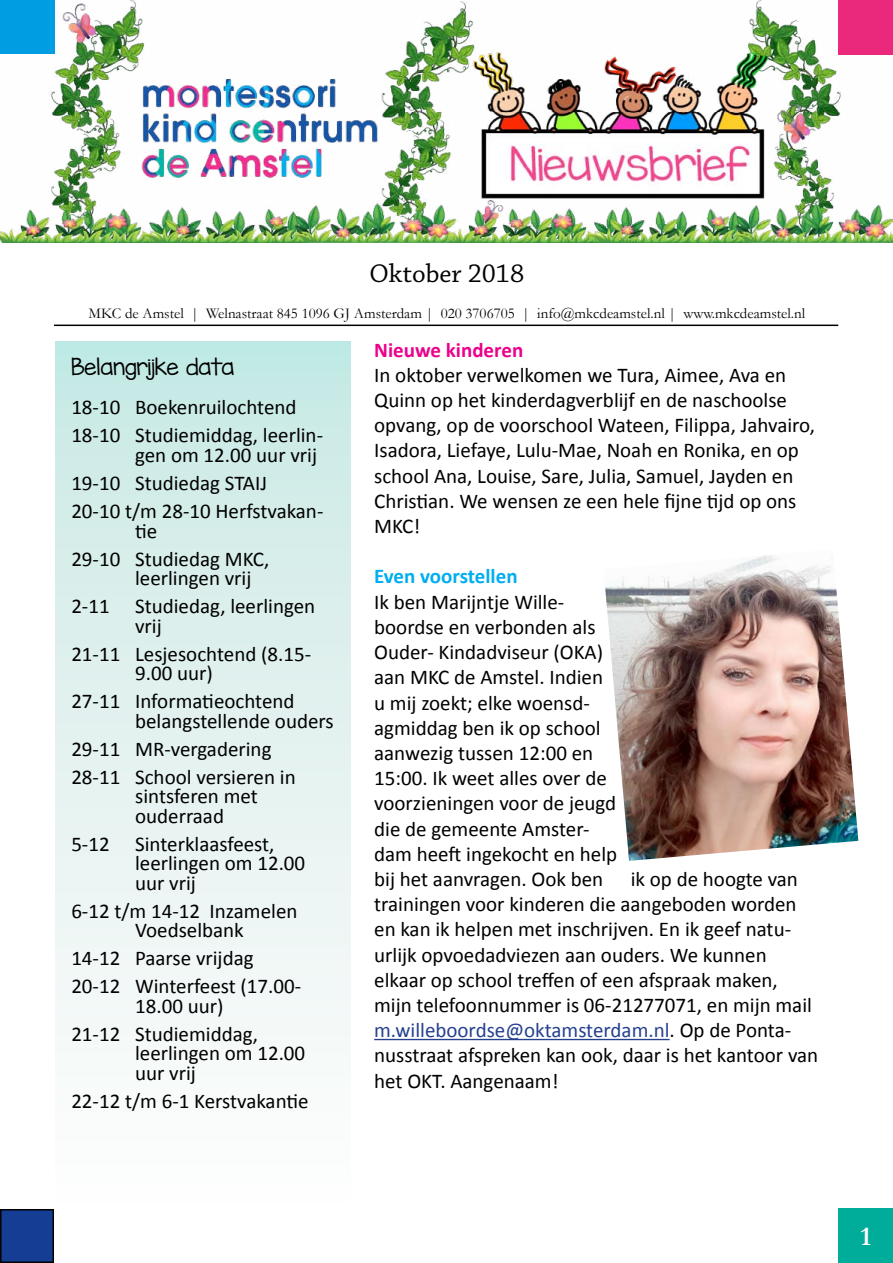
<style>
.page{position:relative;width:893px;height:1263px;background:#fff}
.page>*{position:absolute;margin:0;border:0;box-sizing:border-box;transform-origin:0 0}
.t1{font:27px "Chaparral Pro";color:#000}
.t2{font:700 27px "Garamond";color:#fff}
.t3{font:21px/25.2px "Calibri";color:#000}
.t4{font:700 21px "Calibri";color:#00aeef}
.t5{font:21px "KG Miss Kindergarten";color:#000}
.t6{font:700 21px "Calibri";color:#ec008c}
.t7{font:15px "Garamond";color:#000}
.s1{color:#25408f}
</style>
<div class="page">
<div style="left:839px;top:1209px;width:54px;height:54px;background:#00ad9b"></div>
<div style="left:1px;top:1210px;width:52px;height:52px;background:#153d94"></div>
<div style="left:0;top:1209px;width:54px;height:54px;border:2px solid #000"></div>
<hr style="left:374px;top:1039px;width:296px;height:1px;background:#25408f">
<div style="left:56px;top:341px;width:295px;height:868px;background:linear-gradient(to bottom,#c7e9e4,#fffdfd)"></div>
<hr style="left:54px;top:325px;width:784px;height:1px;background:#000">
<img style="left:0;top:0;width:893px;height:242px">
<img style="left:605px;top:555px;width:253px;height:306px">
<p class="t1" style="left:369px;top:258px;width:156px">Oktober 2018</p>
<p class="t7" style="left:88px;top:304px;width:718px">MKC de Amstel | Welnastraat 845 1096 GJ Amsterdam | 020 3706705 | info@mkcdeamstel.nl | www.mkcdeamstel.nl</p>
<p class="t5" style="left:71px;top:353px;width:164px">Belangrijke data</p>
<p class="t3" style="left:71px;top:393px;width:253px;line-height:28px">18-10 Boekenruilochtend<br>18-10 Studiemiddag, leerlin-</p>
<p class="t3" style="left:71px;top:441px;width:254px;line-height:28px;text-indent:64px">gen om 12.00 uur vrij<br>19-10 Studiedag STAIJ<br>20-10 t/m 28-10 Herfstvakan-</p>
<p class="t3" style="left:71px;top:517px;width:199px;line-height:28px;text-indent:64px">tie<br>29-10 Studiedag MKC,</p>
<p class="t3" style="left:71px;top:564px;width:245px;line-height:28px;text-align:center">leerlingen vrij<br>2-11 Studiedag, leerlingen</p>
<p class="t3" style="left:71px;top:612px;width:241px;line-height:28px;text-indent:64px">vrij<br>21-11 Lesjesochtend (8.15-</p>
<p class="t3" style="left:71px;top:659px;width:225px;line-height:28px;text-indent:64px">9.00 uur)<br>27-11 Informatieochtend</p>
<p class="t3" style="left:71px;top:707px;width:264px;line-height:28px;text-indent:64px">belangstellende ouders<br>29-11 MR-vergadering<br>28-11 School versieren in</p>
<p class="t3" style="left:135px;top:786px;width:124px;line-height:19.5px">sintsferen met ouderraad</p>
<p class="t3" style="left:135px;top:834px;width:172px;line-height:19.5px;text-indent:-64px">5-12 Sinterklaasfeest, leerlingen om 12.00 uur vrij</p>
<p class="t3" style="left:71px;top:901px;width:228px;line-height:19.5px;text-align:center">6-12 t/m 14-12 Inzamelen<br>Voedselbank</p>
<p class="t3" style="left:71px;top:944px;width:231px;line-height:28px">14-12 Paarse vrijdag<br>20-12 Winterfeest (17.00-</p>
<p class="t3" style="left:71px;top:992px;width:188px;line-height:28px;text-indent:64px">18.00 uur)<br>21-12 Studiemiddag,</p>
<p class="t3" style="left:135px;top:1044px;width:172px;line-height:19.5px">leerlingen om 12.00 uur vrij</p>
<p class="t3" style="left:71px;top:1088px;width:239px">22-12 t/m 6-1 Kerstvakantie</p>
<p class="t6" style="left:374px;top:336px;width:151px">Nieuwe kinderen</p>
<p class="t3" style="left:374px;top:362px;width:442px">In oktober verwelkomen we Tura, Aimee, Ava en Quinn op het kinderdagverblijf en de naschoolse opvang, op de voorschool Wateen, Filippa, Jahvairo, Isadora, Liefaye, Lulu-Mae, Noah en Ronika, en op school Ana, Louise, Sare, Julia, Samuel, Jayden en Christian. We wensen ze een hele fijne tijd op ons MKC!</p>
<p class="t4" style="left:374px;top:563px;width:145px">Even voorstellen</p>
<p class="t3" style="left:374px;top:589px;width:244px">Ik ben Marijntje Wille&shy;boordse en verbonden als<br>Ouder- Kindadviseur (OKA) aan MKC de Amstel. Indien u mij zoekt; elke woensd&shy;agmiddag ben ik op school aanwezig tussen 12:00 en<br>15:00. Ik weet alles over de voorzieningen voor de jeugd die de gemeente Amster&shy;dam heeft ingekocht en help bij het aanvragen. Ook ben</p>
<p class="t3" style="left:374px;top:866px;width:446px;text-indent:256px">ik op de hoogte van trainingen voor kinderen die aangeboden worden en kan ik helpen met inschrijven. En ik geef natu&shy;urlijk opvoedadviezen aan ouders. We kunnen elkaar op school treffen of een afspraak maken, mijn telefoonnummer is 06-21277071, en mijn mail <span class="s1">m.willeboordse@oktamsterdam.nl</span>. Op de Ponta&shy;nusstraat afspreken kan ook, daar is het kantoor van het OKT. Aangenaam!</p>
<p class="t2" style="left:861px;top:1220px;width:12px">1</p>
</div>
